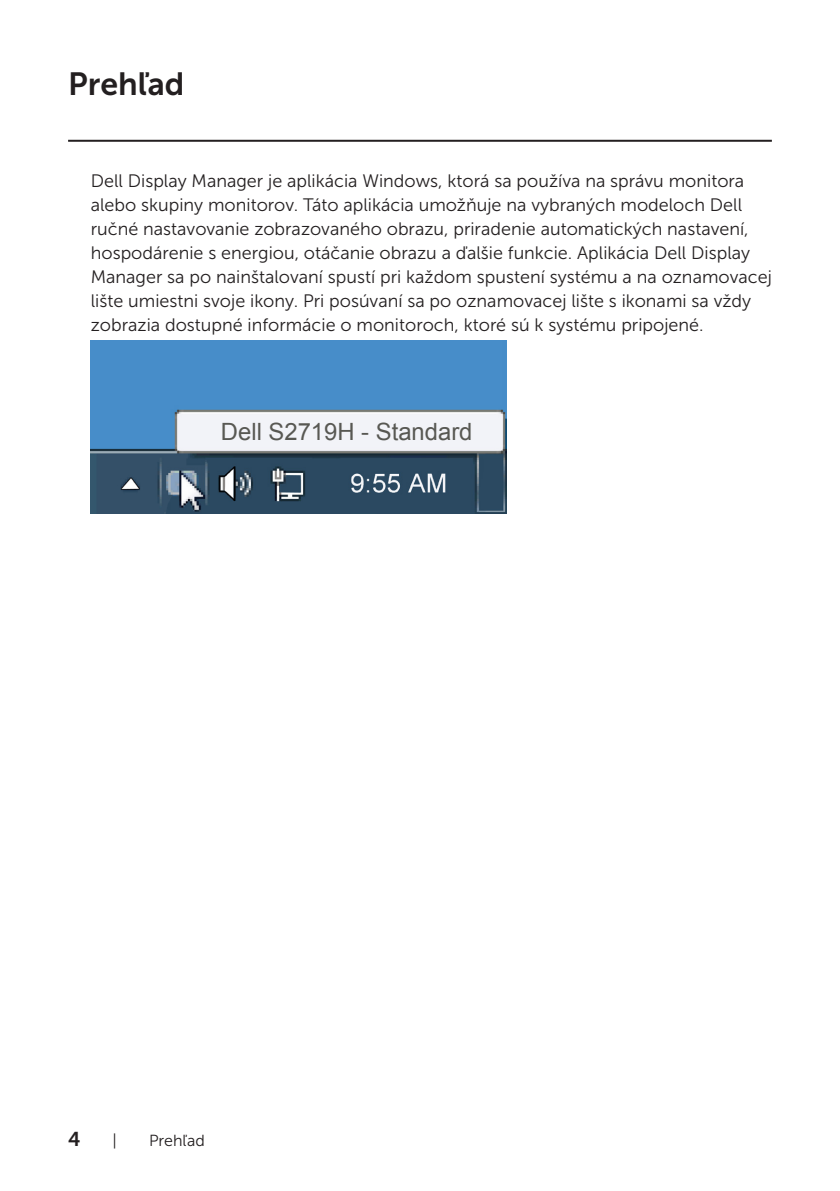
<style>
.page{position:relative;width:840px;height:1191px;background:#fff}
.page>*{position:absolute;margin:0;border:0;box-sizing:border-box;transform-origin:0 0}
.Head_1{font:32px "Museo Sans For Dell 700";color:#231f20}
.t1{font:23.8px "Arial";color:#585853}
.t2{font:20px "Museo Sans For Dell 700";color:#231f20}
.Paragraph{font:18px/24px "Museo Sans For Dell 300";color:#231f20}
.t3{font:16px "Museo Sans For Dell 300";color:#231f20}
</style>
<div class="page">
<hr style="left:68px;top:140px;width:703px;height:2px;background:#231f20">
<img style="left:91px;top:341px;width:415px;height:173px">
<div style="left:183px;top:418px;width:309px;height:28px;background:#f2f3f8"></div>
<p class="Head_1" style="left:68px;top:66px;width:118px">Prehľad</p>
<p class="Paragraph" style="left:91px;top:169px;width:682px">Dell Display Manager je aplikácia Windows, ktorá sa používa na správu monitora alebo skupiny monitorov. Táto aplikácia umožňuje na vybraných modeloch Dell ručné nastavovanie zobrazovaného obrazu, priradenie automatických nastavení, hospodárenie s energiou, otáčanie obrazu a ďalšie funkcie. Aplikácia Dell Display Manager sa po nainštalovaní spustí pri každom spustení systému a na oznamovacej lište umiestni svoje ikony. Pri posúvaní sa po oznamovacej lište s ikonami sa vždy zobrazia dostupné informácie o monitoroch, ktoré sú k systému pripojené.</p>
<p class="t1" style="left:221px;top:416px;width:253px">Dell S2719H - Standard</p>
<p class="t2" style="left:68px;top:1127px;width:14px">4</p>
<p class="t3" style="left:112px;top:1131px;width:6px">|</p>
<p class="t3" style="left:149px;top:1131px;width:57px">Prehľad</p>
</div>
